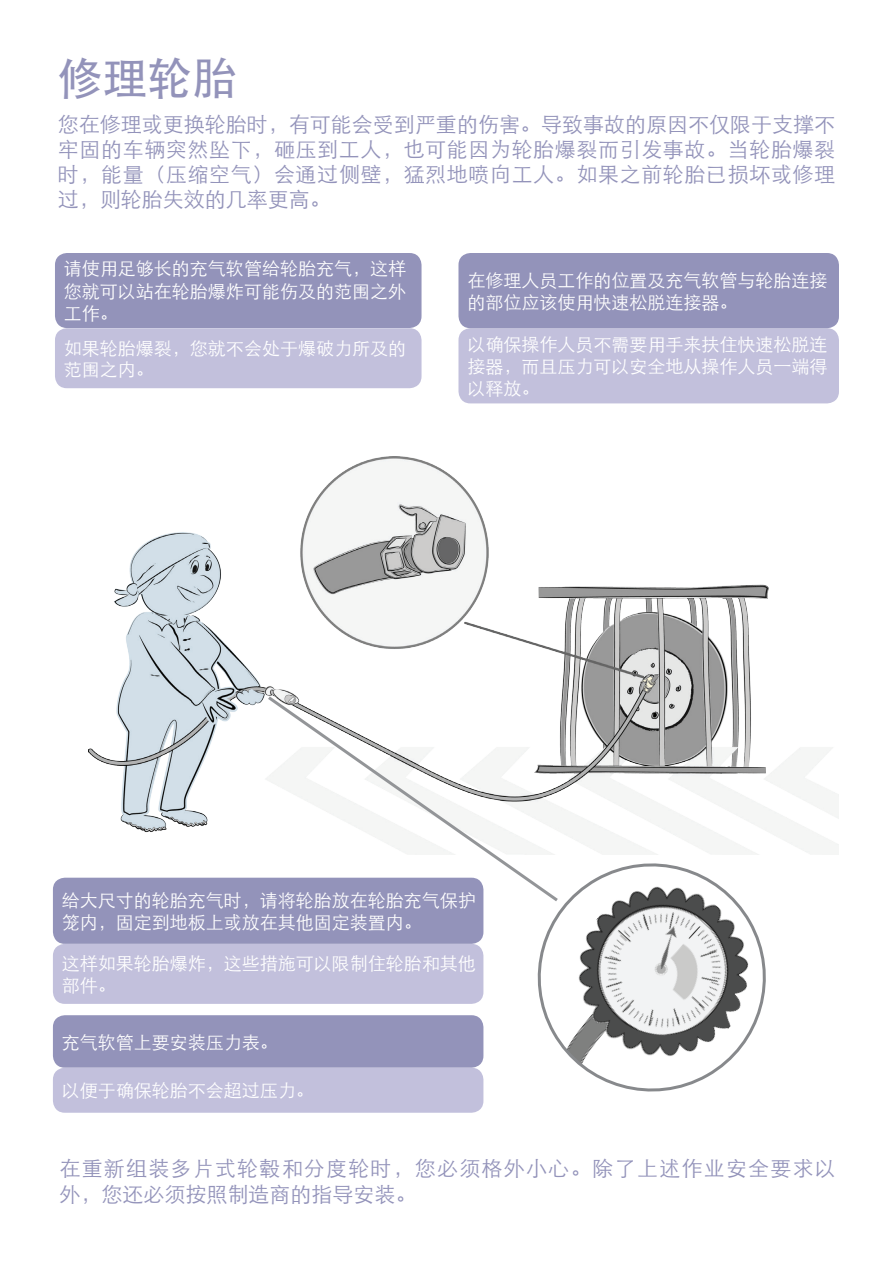
<style>
.page{position:relative;width:893px;height:1263px;background:#fff}
.page>*{position:absolute;margin:0;border:0;box-sizing:border-box;transform-origin:0 0}
.t1{font:500 45px "ST Heiti SC";color:#9393ba}
.t2{font:300 21px/25.2px "ST Heiti SC";letter-spacing:.03em;color:#9393ba;text-align:justify}
.t3{font:300 21px/25.2px "ST Heiti SC";letter-spacing:.06em;color:#9393ba}
.t4{font:300 18px/22.5px "ST Heiti SC";color:#fff}
</style>
<div class="page">
<div style="left:55px;top:253px;width:367px;height:75px;background:#9393ba;border-radius:12px"></div>
<div style="left:55px;top:328px;width:367px;height:60px;background:#c2c0dc;border-radius:12px"></div>
<div style="left:53px;top:878px;width:430px;height:66px;background:#9393ba;border-radius:12px"></div>
<div style="left:53px;top:1015px;width:430px;height:53px;background:#9393ba;border-radius:12px"></div>
<div style="left:53px;top:944px;width:430px;height:60px;background:#c2c0dc;border-radius:12px"></div>
<div style="left:53px;top:1068px;width:430px;height:45px;background:#c2c0dc;border-radius:12px"></div>
<img style="left:88px;top:456px;width:751px;height:398px">
<div style="left:458px;top:328px;width:381px;height:75px;background:#c2c0dc;border-radius:12px"></div>
<div style="left:458px;top:253px;width:381px;height:75px;background:#9393ba;border-radius:12px"></div>
<svg style="left:537px;top:849px;width:243px;height:243px"></svg>
<svg style="left:265px;top:693px;width:296px;height:211px"></svg>
<h1 class="t1" style="left:57px;top:53px;width:182px">修理轮胎</h1>
<p class="t2" style="left:58px;top:109px;width:779px">您在修理或更换轮胎时，有可能会受到严重的伤害。导致事故的原因不仅限于支撑不牢固的车辆突然坠下，砸压到工人，也可能因为轮胎爆裂而引发事故。当轮胎爆裂时，能量（压缩空气）会通过侧壁，猛烈地喷向工人。如果之前轮胎已损坏或修理过，则轮胎失效的几率更高。</p>
<p class="t4" style="left:64px;top:255px;width:343px;text-align:justify">请使用足够长的充气软管给轮胎充气，这样您就可以站在轮胎爆炸可能伤及的范围之外工作。</p>
<p class="t4" style="left:64px;top:335px;width:343px;line-height:21.6px">如果轮胎爆裂，您就不会处于爆破力所及的范围之内。</p>
<p class="t4" style="left:467px;top:267px;width:362px">在修理人员工作的位置及充气软管与轮胎连接的部位应该使用快速松脱连接器。</p>
<p class="t4" style="left:467px;top:332px;width:362px;line-height:21.6px;text-align:justify">以确保操作人员不需要用手来扶住快速松脱连接器，而且压力可以安全地从操作人员一端得以释放。</p>
<p class="t4" style="left:62px;top:887px;width:416px">给大尺寸的轮胎充气时，请将轮胎放在轮胎充气保护笼内，固定到地板上或放在其他固定装置内。</p>
<p class="t4" style="left:62px;top:951px;width:416px;line-height:21.6px">这样如果轮胎爆炸，这些措施可以限制住轮胎和其他部件。</p>
<p class="t4" style="left:62px;top:1029px;width:218px">充气软管上要安装压力表。</p>
<p class="t4" style="left:62px;top:1078px;width:254px">以便于确保轮胎不会超过压力。</p>
<p class="t3" style="left:59px;top:1154px;width:778px">在重新组装多片式轮毂和分度轮时，您必须格外小心。除了上述作业安全要求以外，您还必须按照制造商的指导安装。</p>
</div>
